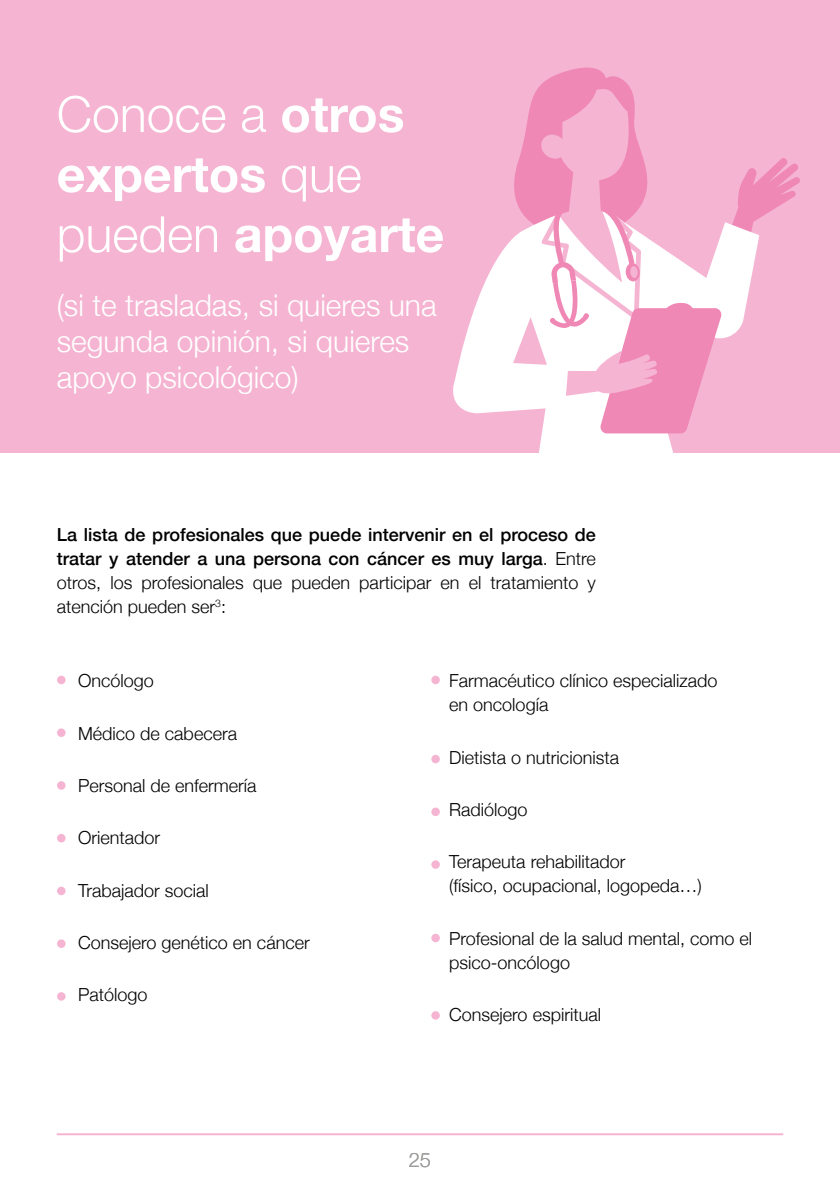
<style>
.page{position:relative;width:840px;height:1191px;background:#fff}
.page>*{position:absolute;margin:0;border:0;box-sizing:border-box;transform-origin:0 0}
.t1{font:700 50px/60px "Helvetica Neue";color:#fff}
.t2{font:300 30px/36px "Helvetica Neue";color:#fff}
.t3{font:300 20px "Helvetica Neue";color:#9d9d9c}
.t4{font:300 18px/24px "Helvetica Neue";color:#000}
.t5{font:500 18px/24px "Helvetica Neue";color:#000;text-align:justify}
.s1{font-weight:300}
</style>
<div class="page">
<hr style="left:57px;top:1133px;width:725px;height:2px;background:#f5b5d2">
<div style="left:0;top:0;width:839px;height:453px;background:#f5b5d2"></div>
<div style="left:57px;top:675px;width:9px;height:9px;background:#f5b5d2;border-radius:50%"></div>
<div style="left:431px;top:675px;width:8px;height:9px;background:#f5b5d2;border-radius:50%"></div>
<div style="left:57px;top:834px;width:9px;height:8px;background:#f5b5d2;border-radius:50%"></div>
<div style="left:57px;top:781px;width:9px;height:8px;background:#f5b5d2;border-radius:50%"></div>
<div style="left:431px;top:807px;width:8px;height:9px;background:#f5b5d2;border-radius:50%"></div>
<div style="left:57px;top:939px;width:9px;height:9px;background:#f5b5d2;border-radius:50%"></div>
<div style="left:431px;top:933px;width:8px;height:9px;background:#f5b5d2;border-radius:50%"></div>
<div style="left:57px;top:992px;width:9px;height:8px;background:#f5b5d2;border-radius:50%"></div>
<div style="left:431px;top:1011px;width:8px;height:8px;background:#f5b5d2;border-radius:50%"></div>
<div style="left:57px;top:728px;width:9px;height:9px;background:#f5b5d2;border-radius:50%"></div>
<div style="left:431px;top:755px;width:8px;height:8px;background:#f5b5d2;border-radius:50%"></div>
<div style="left:57px;top:886px;width:9px;height:9px;background:#f5b5d2;border-radius:50%"></div>
<div style="left:431px;top:860px;width:8px;height:9px;background:#f5b5d2;border-radius:50%"></div>
<svg style="left:539px;top:433px;width:143px;height:20px;background:#fdf7fa"></svg>
<svg style="left:453px;top:67px;width:346px;height:366px"></svg>
<h1 class="t1" style="left:57px;top:85px;width:389px"><span class="s1">Conoce a</span> otros expertos <span class="s1">que pueden</span> apoyarte</h1>
<h2 class="t2" style="left:57px;top:285px;width:381px">(si te trasladas, si quieres una segunda opinión, si quieres apoyo psicológico)</h2>
<p class="t5" style="left:57px;top:521px;width:540px">La lista de profesionales que puede intervenir en el proceso de tratar y atender a una persona con cáncer es muy larga<span class="s1">. Entre otros, los profesionales que pueden participar en el tratamiento y atención pueden ser</span><sup>3</sup><span class="s1">:</span></p>
<p class="t4" style="left:78px;top:667px;width:77px">Oncólogo</p>
<p class="t4" style="left:78px;top:720px;width:160px">Médico de cabecera</p>
<p class="t4" style="left:78px;top:772px;width:180px">Personal de enfermería</p>
<p class="t4" style="left:78px;top:824px;width:84px">Orientador</p>
<p class="t4" style="left:78px;top:877px;width:132px">Trabajador social</p>
<p class="t4" style="left:78px;top:929px;width:233px">Consejero genético en cáncer</p>
<p class="t4" style="left:78px;top:981px;width:71px">Patólogo</p>
<p class="t4" style="left:449px;top:667px;width:270px">Farmacéutico clínico especializado en oncología</p>
<p class="t4" style="left:449px;top:744px;width:171px">Dietista o nutricionista</p>
<p class="t4" style="left:449px;top:796px;width:80px">Radiólogo</p>
<p class="t4" style="left:449px;top:848px;width:254px">Terapeuta rehabilitador<br>(físico, ocupacional, logopeda…)</p>
<p class="t4" style="left:449px;top:925px;width:304px">Profesional de la salud mental, como el psico-oncólogo</p>
<p class="t4" style="left:449px;top:1001px;width:153px">Consejero espiritual</p>
<p class="t3" style="left:408px;top:1143px;width:24px">25</p>
</div>
